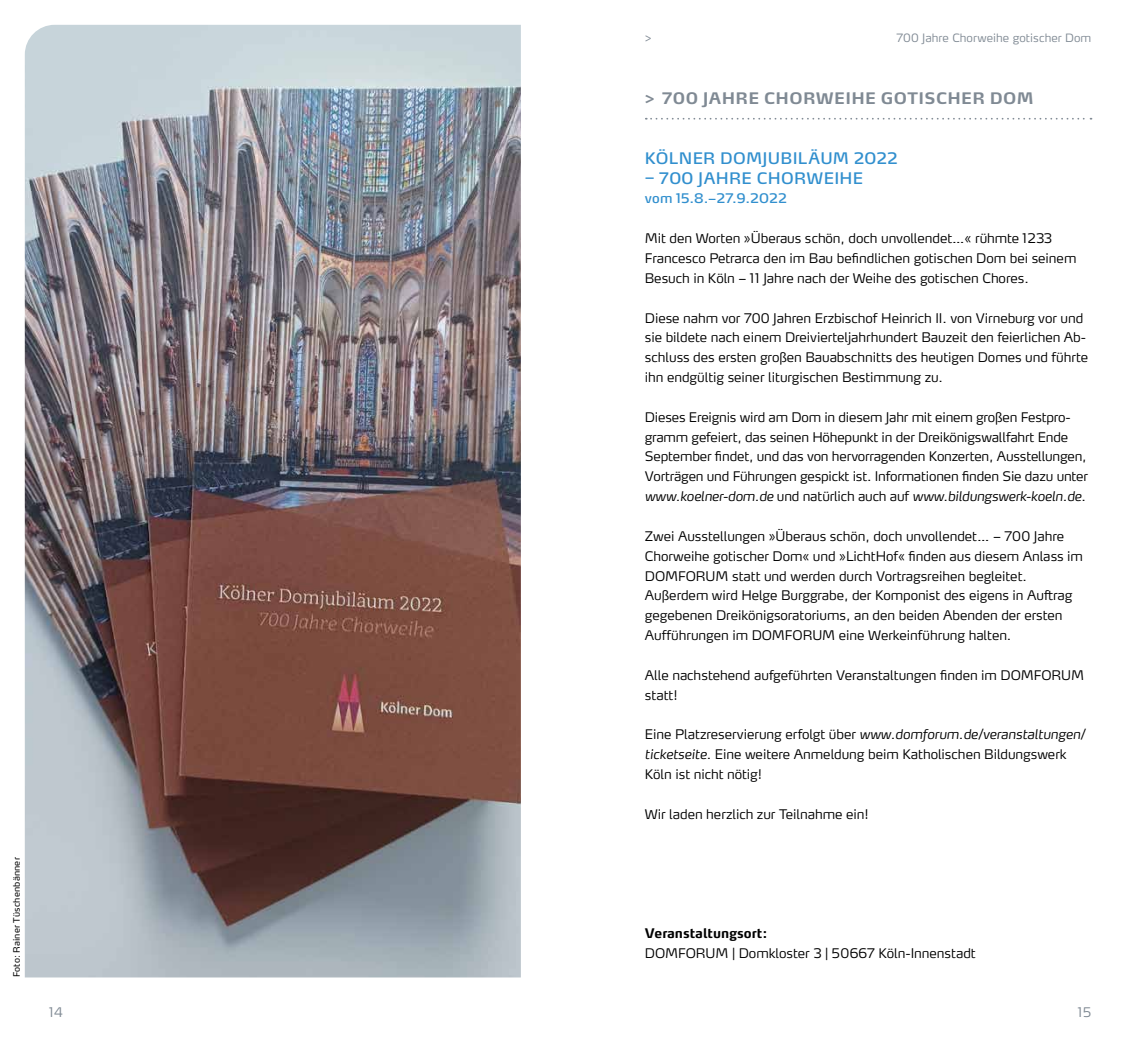
<style>
.page{position:relative;width:1141px;height:1042px;background:#fff}
.page>*{position:absolute;margin:0;border:0;box-sizing:border-box;transform-origin:0 0}
.t1{font:15.75px "Max OT";letter-spacing:.02em;color:#318fce}
.t2{font:700 15.75px "Max OT";letter-spacing:.02em;color:#808a94}
.t3{font:300 13.12px/19.8px "Max OT";letter-spacing:-.005em;color:#000}
.t4{font:13.12px "Max OT";letter-spacing:.015em;color:#318fce}
.t5{font:700 13.12px "Max OT";letter-spacing:-.005em;color:#000}
.t6{font:300 13.12px "Max OT";color:#808a94}
.t7{font:300 11.38px "Max OT";letter-spacing:.005em;color:#808a94}
.t8{font:8.75px "Max OT";letter-spacing:.02em;color:#000}
.s1{font-style:italic}
</style>
<div class="page">
<svg style="left:646px;top:118px;width:445px;height:2px"></svg>
<img style="left:25px;top:25px;width:496px;height:952px">
<p class="t8" style="left:11px;top:977px;width:122px;rotate:-90deg">Foto: Rainer Tüschenbänner</p>
<p class="t7" style="left:645px;top:31px;width:8px">&gt;</p>
<p class="t7" style="left:896px;top:31px;width:196px">700 Jahre Chorweihe gotischer Dom</p>
<p class="t2" style="left:645px;top:89px;width:390px">&gt; 700 JAHRE CHORWEIHE GOTISCHER DOM</p>
<p class="t1" style="left:645px;top:148px;width:254px">KÖLNER DOMJUBILÄUM 2022</p>
<p class="t1" style="left:645px;top:168px;width:220px">– 700 JAHRE CHORWEIHE</p>
<p class="t4" style="left:645px;top:190px;width:144px">vom 15.8.–27.9.2022</p>
<p class="t3" style="left:645px;top:228px;width:433px">Mit den Worten »Überaus schön, doch unvollendet…« rühmte 1233<br>Francesco Petrarca den im Bau befindlichen gotischen Dom bei seinem<br>Besuch in Köln – 11 Jahre nach der Weihe des gotischen Chores.</p>
<p class="t3" style="left:645px;top:308px;width:445px">Diese nahm vor 700 Jahren Erzbischof Heinrich II. von Virneburg vor und sie bildete nach einem Dreivierteljahrhundert Bauzeit den feierlichen Ab&shy;schluss des ersten großen Bauabschnitts des heutigen Domes und führte ihn endgültig seiner liturgischen Bestimmung zu.</p>
<p class="t3" style="left:645px;top:407px;width:445px">Dieses Ereignis wird am Dom in diesem Jahr mit einem großen Festpro&shy;gramm gefeiert, das seinen Höhepunkt in der Dreikönigswallfahrt Ende September findet, und das von hervorragenden Konzerten, Ausstellungen, Vorträgen und Führungen gespickt ist. Informationen finden Sie dazu unter <span class="s1">www.koelner-dom.de</span> und natürlich auch auf <span class="s1">www.bildungswerk-koeln.de</span>.</p>
<p class="t3" style="left:645px;top:526px;width:440px">Zwei Ausstellungen »Überaus schön, doch unvollendet… – 700 Jahre Chorweihe gotischer Dom« und »LichtHof« finden aus diesem Anlass im DOMFORUM statt und werden durch Vortragsreihen begleitet.<br>Außerdem wird Helge Burggrabe, der Komponist des eigens in Auftrag gegebenen Dreikönigsoratoriums, an den beiden Abenden der ersten Aufführungen im DOMFORUM eine Werkeinführung halten.</p>
<p class="t3" style="left:645px;top:665px;width:441px">Alle nachstehend aufgeführten Veranstaltungen finden im DOMFORUM statt!</p>
<p class="t3" style="left:645px;top:724px;width:442px">Eine Platzreservierung erfolgt über <span class="s1">www.domforum.de/veranstaltungen/ ticketseite</span>. Eine weitere Anmeldung beim Katholischen Bildungswerk<br>Köln ist nicht nötig!</p>
<p class="t3" style="left:645px;top:804px;width:225px">Wir laden herzlich zur Teilnahme ein!</p>
<p class="t5" style="left:645px;top:925px;width:124px">Veranstaltungsort:</p>
<p class="t3" style="left:645px;top:943px;width:332px">DOMFORUM | Domkloster 3 | 50667 Köln-Innenstadt</p>
<p class="t6" style="left:50px;top:1004px;width:15px">14</p>
<p class="t6" style="left:1078px;top:1004px;width:15px">15</p>
</div>
